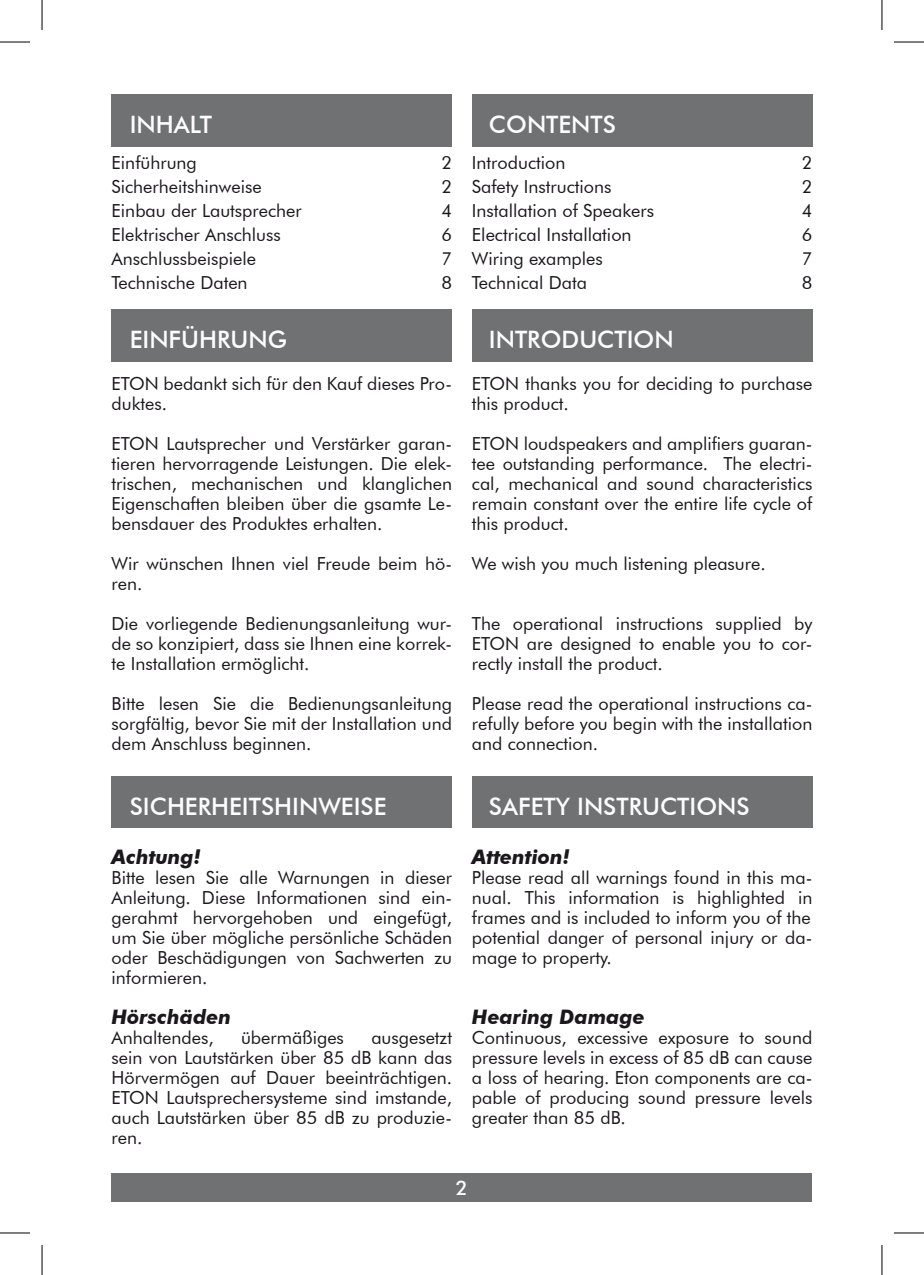
<style>
.page{position:relative;width:924px;height:1275px;background:#fff}
.page>*{position:absolute;margin:0;border:0;box-sizing:border-box;transform-origin:0 0}
.t1{font:500 24px "Futura BT";color:#fdfdfd}
.t2{font:italic 700 20px "Futura BT";color:#1b181c}
.t3{font:500 20px "Futura BT";color:#fff}
.t4{font:18px/20px "Futura BT";color:#1b181c;text-align:justify}
</style>
<div class="page">
<div style="left:111px;top:309px;width:341px;height:53px;background:#707173"></div>
<div style="left:111px;top:1173px;width:701px;height:28px;background:#707173"></div>
<div style="left:471px;top:309px;width:341px;height:53px;background:#707173"></div>
<div style="left:111px;top:94px;width:341px;height:53px;background:#707173"></div>
<div style="left:471px;top:94px;width:341px;height:53px;background:#707173"></div>
<div style="left:111px;top:776px;width:341px;height:51px;background:#707173"></div>
<div style="left:471px;top:776px;width:341px;height:51px;background:#707173"></div>
<hr style="left:0;top:42px;width:30px;height:1px;background:#000">
<hr style="left:893px;top:42px;width:30px;height:1px;background:#000">
<hr style="left:0;top:1232px;width:30px;height:1px;background:#000">
<hr style="left:893px;top:1232px;width:30px;height:1px;background:#000">
<hr style="left:42px;top:0;width:1px;height:30px;background:#000">
<hr style="left:42px;top:1245px;width:1px;height:30px;background:#000">
<hr style="left:881px;top:0;width:1px;height:30px;background:#000">
<hr style="left:881px;top:1245px;width:1px;height:30px;background:#000">
<h1 class="t1" style="left:130px;top:110px;width:84px">INHALT</h1>
<h1 class="t1" style="left:488px;top:110px;width:128px">CONTENTS</h1>
<p class="t4" style="left:111px;top:151px;width:192px;line-height:24px;text-align:left">Einführung<br>Sicherheitshinweise<br>Einbau der Lautsprecher<br>Elektrischer Anschluss<br>Anschlussbeispiele<br>Technische Daten</p>
<p class="t4" style="left:471px;top:151px;width:184px;line-height:24px;text-align:left">Introduction<br>Safety Instructions<br>Installation of Speakers<br>Electrical Installation<br>Wiring examples<br>Technical Data</p>
<p class="t4" style="left:441px;top:151px;width:12px;line-height:24px">2<br>2<br>4<br>6<br>7<br>8</p>
<p class="t4" style="left:801px;top:151px;width:12px;line-height:24px">2<br>2<br>4<br>6<br>7<br>8</p>
<h1 class="t1" style="left:130px;top:325px;width:159px">EINFÜHRUNG</h1>
<h1 class="t1" style="left:488px;top:325px;width:186px">INTRODUCTION</h1>
<p class="t4" style="left:111px;top:373px;width:342px">ETON bedankt sich für den Kauf dieses Pro&shy;duktes.</p>
<p class="t4" style="left:111px;top:433px;width:342px">ETON Lautsprecher und Verstärker garan&shy;tieren hervorragende Leistungen. Die elek&shy;trischen, mechanischen und klanglichen Eigenschaften bleiben über die gsamte Le&shy;bensdauer des Produktes erhalten.</p>
<p class="t4" style="left:111px;top:553px;width:342px">Wir wünschen Ihnen viel Freude beim hö&shy;ren.</p>
<p class="t4" style="left:111px;top:613px;width:342px">Die vorliegende Bedienungsanleitung wur&shy;de so konzipiert, dass sie Ihnen eine korrek&shy;te Installation ermöglicht.</p>
<p class="t4" style="left:111px;top:693px;width:342px">Bitte lesen Sie die Bedienungsanleitung sorgfältig, bevor Sie mit der Installation und dem Anschluss beginnen.</p>
<p class="t4" style="left:471px;top:373px;width:342px">ETON thanks you for deciding to purchase this product.</p>
<p class="t4" style="left:471px;top:433px;width:342px">ETON loudspeakers and amplifiers guaran&shy;tee outstanding performance. The electri&shy;cal, mechanical and sound characteristics remain constant over the entire life cycle of this product.</p>
<p class="t4" style="left:471px;top:553px;width:295px">We wish you much listening pleasure.</p>
<p class="t4" style="left:471px;top:613px;width:342px">The operational instructions supplied by ETON are designed to enable you to cor&shy;rectly install the product.</p>
<p class="t4" style="left:471px;top:693px;width:342px">Please read the operational instructions ca&shy;refully before you begin with the installation and connection.</p>
<h1 class="t1" style="left:130px;top:791px;width:258px">SICHERHEITSHINWEISE</h1>
<h1 class="t1" style="left:488px;top:791px;width:262px">SAFETY INSTRUCTIONS</h1>
<p class="t2" style="left:111px;top:845px;width:91px">Achtung!</p>
<p class="t4" style="left:111px;top:867px;width:342px">Bitte lesen Sie alle Warnungen in dieser Anleitung. Diese Informationen sind ein&shy;gerahmt hervorgehoben und eingefügt, um Sie über mögliche persönliche Schäden oder Beschädigungen von Sachwerten zu informieren.</p>
<p class="t2" style="left:111px;top:1005px;width:121px">Hörschäden</p>
<p class="t4" style="left:111px;top:1027px;width:104px">Anhaltendes,</p>
<p class="t4" style="left:241px;top:1027px;width:104px">übermäßiges</p>
<p class="t4" style="left:111px;top:1027px;width:342px;text-indent:260px">ausgesetzt sein von Lautstärken über 85 dB kann das Hörvermögen auf Dauer beeinträchtigen.<br>ETON Lautsprechersysteme sind imstande, auch Lautstärken über 85 dB zu produzie&shy;ren.</p>
<p class="t2" style="left:471px;top:845px;width:100px">Attention!</p>
<p class="t4" style="left:471px;top:867px;width:342px">Please read all warnings found in this ma&shy;nual. This information is highlighted in frames and is included to inform you of the potential danger of personal injury or da&shy;mage to property.</p>
<p class="t2" style="left:471px;top:1005px;width:174px">Hearing Damage</p>
<p class="t4" style="left:471px;top:1027px;width:342px">Continuous, excessive exposure to sound pressure levels in excess of 85 dB can cause a loss of hearing. Eton components are ca&shy;pable of producing sound pressure levels greater than 85 dB.</p>
<p class="t3" style="left:455px;top:1175px;width:14px">2</p>
</div>
